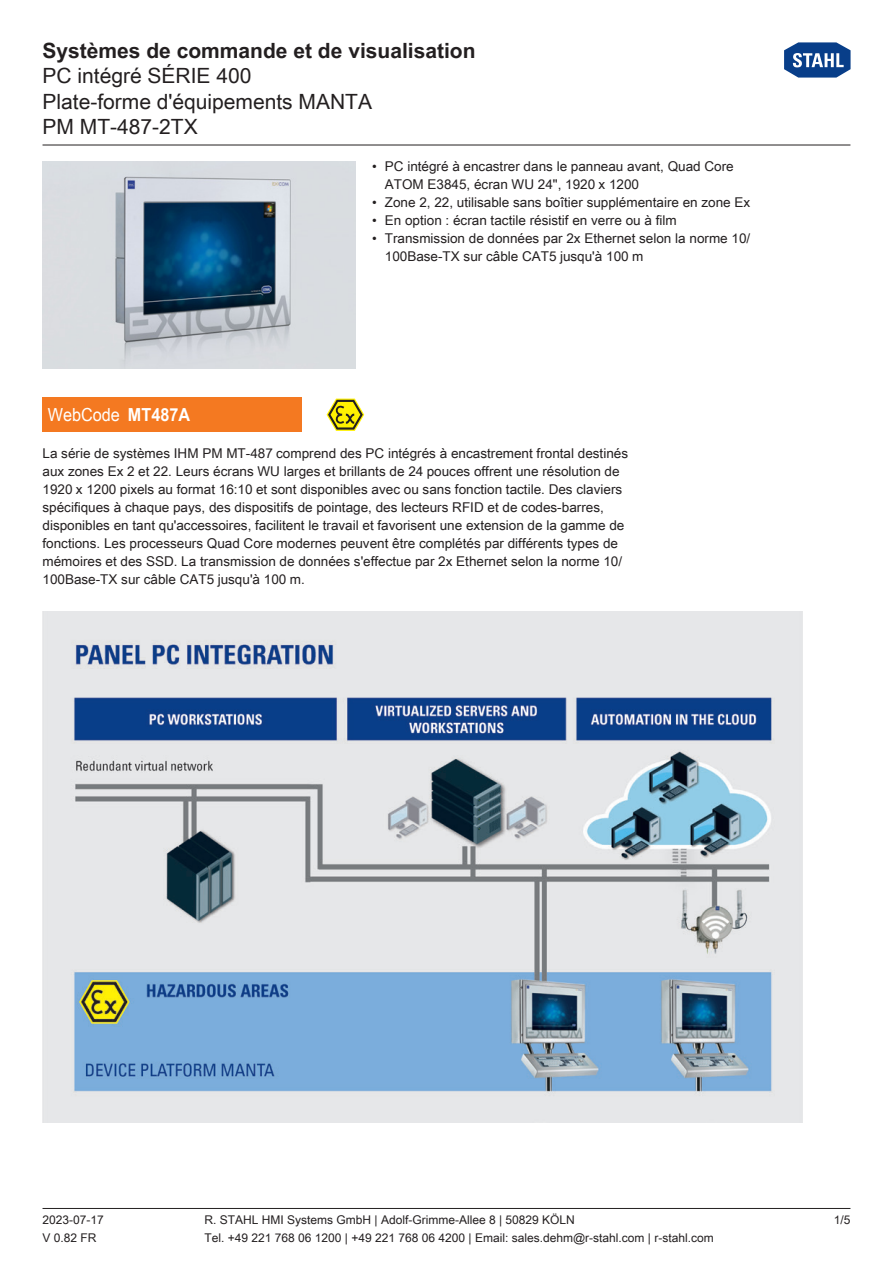
<style>
.page{position:relative;width:893px;height:1263px;background:#fff}
.page>*{position:absolute;margin:0;border:0;box-sizing:border-box;transform-origin:0 0}
.t1{font:21px/25.5px "Arial Unicode MS";color:#231f20}
.t2{font:700 21px "Arial Unicode MS";color:#231f20}
.WebCode{font:18px "Arial Unicode MS";color:#fff;scale:.9 1}
._00_Basic_ParaStyle{font:13.5px/18px "Arial Unicode MS";color:#231f20}
.t3{font:12px "Arial Unicode MS";color:#231f20}
.s1{font-weight:700}
</style>
<div class="page">
<hr style="left:43px;top:1208px;width:807px;height:1px;background:#231f20">
<hr style="left:43px;top:145px;width:807px;height:1px;background:#231f20">
<svg style="left:784px;top:42px;width:67px;height:36px"></svg>
<img style="left:43px;top:612px;width:759px;height:510px">
<img style="left:43px;top:162px;width:312px;height:207px">
<div style="left:43px;top:398px;width:259px;height:34px;background:#f47921"></div>
<svg style="left:327px;top:399px;width:37px;height:32px"></svg>
<h1 class="t2" style="left:43px;top:35px;width:434px">Systèmes de commande et de visualisation</h1>
<h1 class="t1" style="left:43px;top:62px;width:331px">PC intégré SÉRIE 400<br>Plate-forme d'équipements MANTA<br>PM MT-487-2TX</h1>
<p class="_00_Basic_ParaStyle" style="left:385px;top:157px;width:350px;text-indent:-13px">• PC intégré à encastrer dans le panneau avant, Quad Core<br>ATOM E3845, écran WU 24", 1920 x 1200</p>
<p class="_00_Basic_ParaStyle" style="left:372px;top:193px;width:380px">• Zone 2, 22, utilisable sans boîtier supplémentaire en zone Ex</p>
<p class="_00_Basic_ParaStyle" style="left:372px;top:211px;width:306px">• En option : écran tactile résistif en verre ou à film</p>
<p class="_00_Basic_ParaStyle" style="left:385px;top:229px;width:367px;text-indent:-13px">• Transmission de données par 2x Ethernet selon la norme 10/<br>100Base-TX sur câble CAT5 jusqu'à 100 m</p>
<p class="WebCode" style="left:48px;top:402px;width:160px">WebCode <span class="s1">MT487A</span></p>
<p class="_00_Basic_ParaStyle" style="left:43px;top:444px;width:587px">La série de systèmes IHM PM MT-487 comprend des PC intégrés à encastrement frontal destinés aux zones Ex 2 et 22. Leurs écrans WU larges et brillants de 24 pouces offrent une résolution de 1920 x 1200 pixels au format 16:10 et sont disponibles avec ou sans fonction tactile. Des claviers spécifiques à chaque pays, des dispositifs de pointage, des lecteurs RFID et de codes-barres, disponibles en tant qu'accessoires, facilitent le travail et favorisent une extension de la gamme de fonctions. Les processeurs Quad Core modernes peuvent être complétés par différents types de mémoires et des SSD. La transmission de données s'effectue par 2x Ethernet selon la norme 10/ 100Base-TX sur câble CAT5 jusqu'à 100 m.</p>
<p class="t3" style="left:43px;top:1211px;width:63px">2023-07-17</p>
<p class="t3" style="left:205px;top:1211px;width:372px">R. STAHL HMI Systems GmbH | Adolf-Grimme-Allee 8 | 50829 KÖLN</p>
<p class="t3" style="left:834px;top:1211px;width:18px">1/5</p>
<p class="t3" style="left:43px;top:1229px;width:56px">V 0.82 FR</p>
<p class="t3" style="left:205px;top:1229px;width:511px">Tel. +49 221 768 06 1200 | +49 221 768 06 4200 | Email: sales.dehm@r-stahl.com | r-stahl.com</p>
</div>
